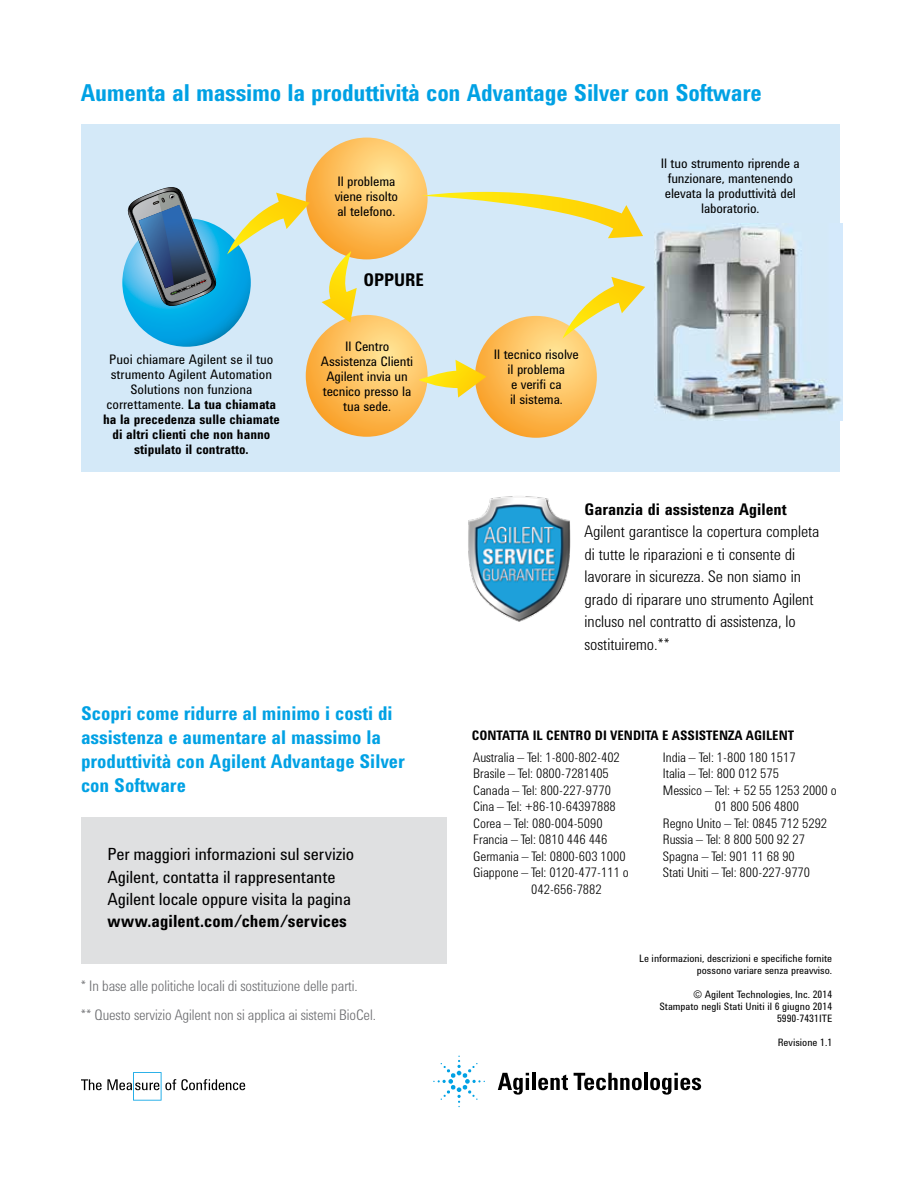
<style>
.page{position:relative;width:918px;height:1188px;background:#fff}
.page>*{position:absolute;margin:0;border:0;box-sizing:border-box;transform-origin:0 0}
.t1{font:700 24px "Agilent Condensed CFF";letter-spacing:-.01em;color:#00a1e4}
.t2{font:700 19.5px/24px "Agilent Condensed CFF";color:#00a1e4}
.t3{font:700 18px "Agilent Condensed CFF";color:#000}
.t4{font:17.25px/22.5px "Agilent Condensed CFF";letter-spacing:-.01em;color:#000}
.t5{font:700 17.25px "Agilent Condensed CFF";color:#000}
.t6{font:300 16.5px/22.5px "Agilent Condensed CFF";color:#000}
.t7{font:700 16.5px "Agilent Condensed CFF";color:#000}
.t8{font:300 15px/28.8px "Agilent Condensed CFF";letter-spacing:-.005em;color:#6d6e71}
.t9{font:13.5px/15px "Agilent Condensed CFF";letter-spacing:-.01em;color:#000;text-align:center}
.t10{font:300 13.5px "Agilent Condensed CFF";color:#000}
.t11{font:700 13.5px "Agilent Condensed CFF";color:#000}
.t12{font:10.5px/12px "Agilent Condensed CFF";color:#000;text-align:right}
.s1{font-weight:700}
</style>
<div class="page">
<div style="left:82px;top:817px;width:365px;height:147px;background:#dfe0e1"></div>
<div style="left:82px;top:125px;width:758px;height:347px;background:#d4e9f8"></div>
<svg style="left:122px;top:218px;width:129px;height:129px;background:#04a4e1"></svg>
<svg style="left:306px;top:138px;width:122px;height:121px;background:#fdc15f"></svg>
<svg style="left:306px;top:315px;width:122px;height:122px;background:#fcc15f"></svg>
<svg style="left:475px;top:316px;width:122px;height:122px;background:#fdc160"></svg>
<svg style="left:419px;top:360px;width:67px;height:38px"></svg>
<svg style="left:322px;top:251px;width:35px;height:72px"></svg>
<svg style="left:422px;top:192px;width:221px;height:46px"></svg>
<svg style="left:227px;top:193px;width:83px;height:61px"></svg>
<svg style="left:562px;top:277px;width:83px;height:62px"></svg>
<img style="left:655px;top:223px;width:187px;height:197px">
<svg style="left:125px;top:187px;width:94px;height:124px"></svg>
<img style="left:468px;top:496px;width:103px;height:126px">
<svg style="left:81px;top:1072px;width:164px;height:29px"></svg>
<svg style="left:498px;top:1073px;width:31px;height:22px"></svg>
<hr style="left:532px;top:1073px;width:4px;height:17px;background:#000">
<svg style="left:538px;top:1075px;width:30px;height:15px"></svg>
<svg style="left:574px;top:1073px;width:68px;height:17px"></svg>
<hr style="left:644px;top:1073px;width:4px;height:17px;background:#000">
<svg style="left:650px;top:1073px;width:51px;height:22px"></svg>
<svg style="left:433px;top:1056px;width:52px;height:51px"></svg>
<h1 class="t1" style="left:81px;top:75px;width:683px">Aumenta al massimo la produttività con Advantage Silver con Software</h1>
<p class="t9" style="left:103px;top:351px;width:178px">Puoi chiamare Agilent se il tuo strumento Agilent Automation<br>Solutions non funziona correttamente. <span class="s1">La tua chiamata ha la precedenza sulle chiamate di altri clienti che non hanno stipulato il contratto.</span></p>
<p class="t9" style="left:335px;top:173px;width:65px;text-align:left">Il problema viene risolto al telefono.</p>
<h3 class="t3" style="left:363px;top:266px;width:62px">OPPURE</h3>
<p class="t9" style="left:321px;top:339px;width:94px">Il Centro<br>Assistenza Clienti<br>Agilent invia un tecnico presso la tua sede.</p>
<p class="t9" style="left:494px;top:346px;width:87px">Il tecnico risolve il problema<br>e verifi ca<br>il sistema.</p>
<p class="t9" style="left:661px;top:156px;width:141px">Il tuo strumento riprende a funzionare, mantenendo elevata la produttività del laboratorio.</p>
<p class="t7" style="left:585px;top:496px;width:204px">Garanzia di assistenza Agilent</p>
<p class="t6" style="left:585px;top:519px;width:236px">Agilent garantisce la copertura completa di tutte le riparazioni e ti consente di lavorare in sicurezza. Se non siamo in grado di riparare uno strumento Agilent incluso nel contratto di assistenza, lo sostituiremo.**</p>
<h2 class="t2" style="left:81px;top:700px;width:325px">Scopri come ridurre al minimo i costi di assistenza e aumentare al massimo la produttività con Agilent Advantage Silver con Software</h2>
<p class="t4" style="left:107px;top:842px;width:248px">Per maggiori informazioni sul servizio<br>Agilent, contatta il rappresentante<br>Agilent locale oppure visita la pagina</p>
<p class="t5" style="left:107px;top:909px;width:241px">www.agilent.com/chem/services</p>
<p class="t8" style="left:81px;top:970px;width:297px">* In base alle politiche locali di sostituzione delle parti.<br>** Questo servizio Agilent non si applica ai sistemi BioCel.</p>
<p class="t11" style="left:472px;top:725px;width:324px">CONTATTA IL CENTRO DI VENDITA E ASSISTENZA AGILENT</p>
<p class="t10" style="left:473px;top:747px;width:148px">Australia – Tel: 1-800-802-402</p>
<p class="t10" style="left:473px;top:763px;width:137px">Brasile – Tel: 0800-7281405</p>
<p class="t10" style="left:473px;top:780px;width:139px">Canada – Tel: 800-227-9770</p>
<p class="t10" style="left:473px;top:796px;width:144px">Cina – Tel: +86-10-64397888</p>
<p class="t10" style="left:473px;top:813px;width:131px">Corea – Tel: 080-004-5090</p>
<p class="t10" style="left:473px;top:829px;width:136px">Francia – Tel: 0810 446 446</p>
<p class="t10" style="left:473px;top:846px;width:154px">Germania – Tel: 0800-603 1000</p>
<p class="t10" style="left:473px;top:862px;width:157px">Giappone – Tel: 0120-477-111 o</p>
<p class="t10" style="left:531px;top:879px;width:72px">042-656-7882</p>
<p class="t10" style="left:663px;top:747px;width:134px">India – Tel: 1-800 180 1517</p>
<p class="t10" style="left:663px;top:763px;width:118px">Italia – Tel: 800 012 575</p>
<p class="t10" style="left:663px;top:780px;width:175px">Messico – Tel: + 52 55 1253 2000 o</p>
<p class="t10" style="left:715px;top:796px;width:86px">01 800 506 4800</p>
<p class="t10" style="left:663px;top:813px;width:166px">Regno Unito – Tel: 0845 712 5292</p>
<p class="t10" style="left:663px;top:829px;width:144px">Russia – Tel: 8 800 500 92 27</p>
<p class="t10" style="left:663px;top:846px;width:134px">Spagna – Tel: 901 11 68 90</p>
<p class="t10" style="left:663px;top:862px;width:149px">Stati Uniti – Tel: 800-227-9770</p>
<p class="t12" style="left:639px;top:952px;width:194px">Le informazioni, descrizioni e specifiche fornite possono variare senza preavviso.</p>
<p class="t12" style="left:659px;top:988px;width:174px">© Agilent Technologies, Inc. 2014<br>Stampato negli Stati Uniti il 6 giugno 2014<br>5990-7431ITE</p>
<p class="t12" style="left:778px;top:1036px;width:56px">Revisione 1.1</p>
</div>
